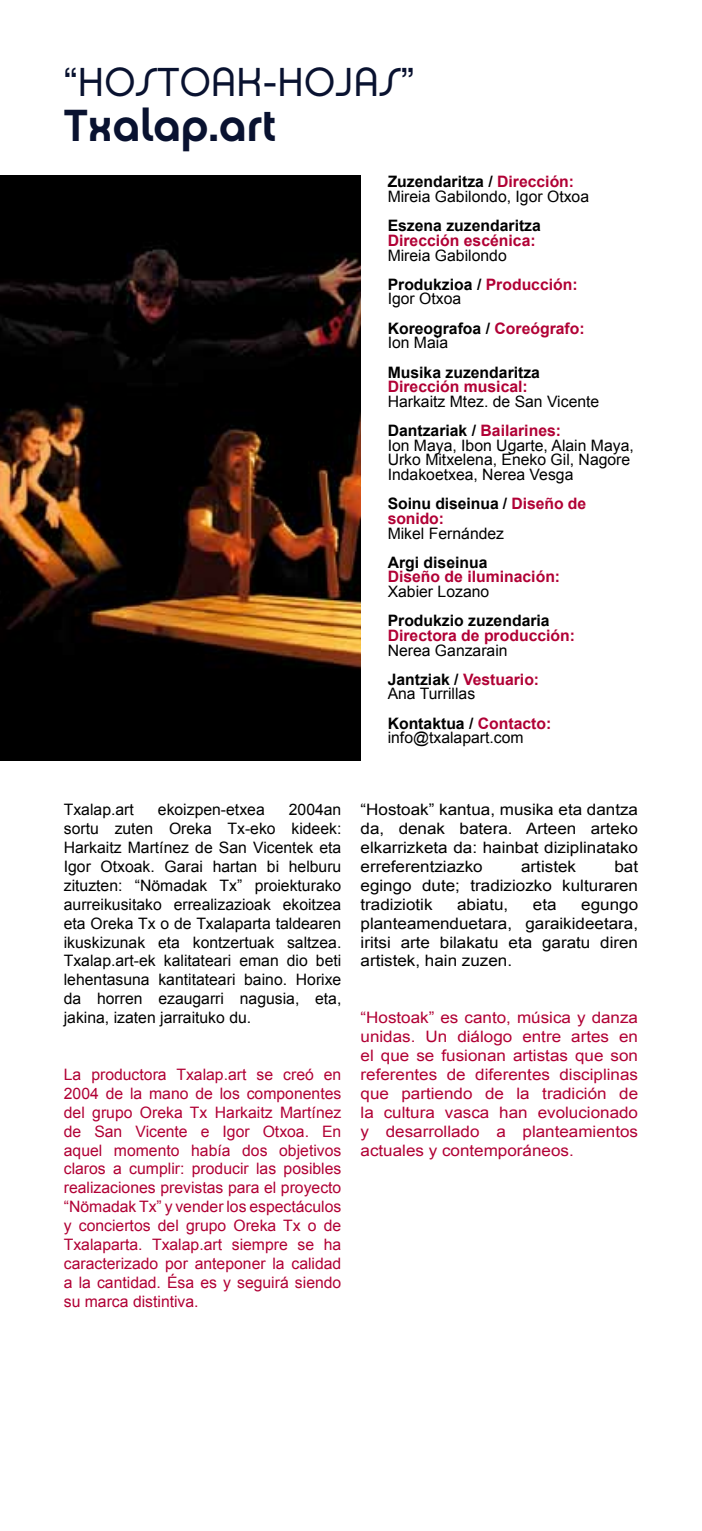
<style>
.page{position:relative;width:702px;height:1531px;background:#fff}
.page>*{position:absolute;margin:0;border:0;box-sizing:border-box;transform-origin:0 0}
.t1{font:45px "Chalet New York Nineteen Seventy";color:#091230}
.t2{font:40.5px "Chalet London Nineteen Seventy";color:#091230}
.t3{font:15.75px/18.9px "Arial";color:#000}
.t4{font:15.75px/18.9px "Arial";color:#b10035;text-align:justify}
.t5{font:15.75px/18.9px "Arial";color:#000;text-align:justify;scale:1.08 1}
.t6{font:15.75px/18.9px "Arial";color:#b10035;text-align:justify;scale:1.08 1}
.t7{font:700 15.75px/14.6px "Arial";color:#b10035}
.t8{font:700 15.75px/29.2px "Arial";color:#000}
.s1{font-weight:700}
.s2{font-weight:700;color:#b10035}
.s3{font-weight:400}
.s4{color:#b10035}
.s5{color:#000}
</style>
<div class="page">
<img style="left:0;top:176px;width:360px;height:584px">
<h2 class="t2" style="left:64px;top:57px;width:352px">“HOSTOAK-HOJAS”</h2>
<h1 class="t1" style="left:64px;top:98px;width:214px">Txalap.art</h1>
<p class="t3" style="left:387px;top:175px;width:203px;line-height:14.6px"><span class="s1">Zuzendaritza /</span> <span class="s2">Dirección:<br></span>Mireia Gabilondo, Igor Otxoa</p>
<p class="t8" style="left:387px;top:212px;width:155px">Eszena zuzendaritza</p>
<p class="t7" style="left:387px;top:234px;width:149px">Dirección escénica:</p>
<p class="t3" style="left:387px;top:241px;width:191px;line-height:29.2px">Mireia Gabilondo<br><span class="s1">Produkzioa /</span> <span class="s2">Producción:</span></p>
<p class="t8" style="left:387px;top:285px;width:198px"><span class="s3">Igor Otxoa<br></span>Koreografoa / <span class="s4">Coreógrafo:</span></p>
<p class="t3" style="left:387px;top:333px;width:62px">Ion Maia</p>
<p class="t8" style="left:387px;top:358px;width:154px">Musika zuzendaritza</p>
<p class="t7" style="left:387px;top:380px;width:142px">Dirección musical:</p>
<p class="t3" style="left:387px;top:387px;width:213px;line-height:29.2px">Harkaitz Mtez. de San Vicente<br><span class="s1">Dantzariak /</span> <span class="s2">Bailarines:</span></p>
<p class="t3" style="left:387px;top:438px;width:247px;line-height:14.6px">Ion Maya, Ibon Ugarte, Alain Maya,<br>Urko Mitxelena, Eneko Gil, Nagore<br>Indakoetxea, Nerea Vesga</p>
<p class="t7" style="left:387px;top:497px;width:200px"><span class="s5">Soinu diseinua /</span> Diseño de sonido:</p>
<p class="t3" style="left:387px;top:524px;width:118px">Mikel Fernández</p>
<p class="t8" style="left:387px;top:548px;width:101px">Argi diseinua</p>
<p class="t7" style="left:387px;top:570px;width:174px">Diseño de iluminación:</p>
<p class="t3" style="left:387px;top:582px;width:103px">Xabier Lozano</p>
<p class="t8" style="left:387px;top:607px;width:163px">Produkzio zuzendaria</p>
<p class="t7" style="left:387px;top:629px;width:189px">Directora de producción:</p>
<p class="t3" style="left:387px;top:635px;width:153px;line-height:29.2px">Nerea Ganzarain<br><span class="s1">Jantziak /</span> <span class="s2">Vestuario:</span></p>
<p class="t3" style="left:387px;top:679px;width:165px;line-height:29.2px">Ana Turrillas<br><span class="s1">Kontaktua /</span> <span class="s2">Contacto:</span></p>
<p class="t3" style="left:387px;top:728px;width:137px">info@txalapart.com</p>
<p class="t3" style="left:64px;top:800px;width:279px;text-align:justify;text-indent:225px">2004an sortu zuten Oreka Tx-eko kideek:<br>Harkaitz Martínez de San Vicentek eta Igor Otxoak. Garai hartan bi helburu zituzten: “Nömadak Tx” proiekturako aurreikusitako errealizazioak ekoitzea eta Oreka Tx o de Txalaparta taldearen ikuskizunak eta kontzertuak saltzea.<br>Txalap.art-ek kalitateari eman dio beti lehentasuna kantitateari baino. Horixe da horren ezaugarri nagusia, eta, jakina, izaten jarraituko du.</p>
<p class="t3" style="left:64px;top:800px;width:72px">Txalap.art</p>
<p class="t3" style="left:158px;top:800px;width:108px">ekoizpen-etxea</p>
<p class="t4" style="left:64px;top:1065px;width:279px">La productora Txalap.art se creó en 2004 de la mano de los componentes del grupo Oreka Tx Harkaitz Martínez de San Vicente e Igor Otxoa. En aquel momento había dos objetivos claros a cumplir: producir las posibles realizaciones previstas para el proyecto “Nömadak Tx” y vender los espectáculos y conciertos del grupo Oreka Tx o de Txalaparta. Txalap.art siempre se ha caracterizado por anteponer la calidad a la cantidad. Ésa es y seguirá siendo su marca distintiva.</p>
<p class="t5" style="left:360px;top:800px;width:258px">“Hostoak” kantua, musika eta dantza da, denak batera. Arteen arteko elkarrizketa da: hainbat diziplinatako erreferentziazko</p>
<p class="t5" style="left:360px;top:857px;width:258px;text-indent:254px">bat egingo dute; tradiziozko kulturaren tradiziotik</p>
<p class="t5" style="left:521px;top:857px;width:52px">artistek</p>
<p class="t5" style="left:457px;top:895px;width:49px">abiatu,</p>
<p class="t5" style="left:533px;top:895px;width:23px">eta</p>
<p class="t5" style="left:360px;top:895px;width:258px;text-indent:221px">egungo planteamenduetara, garaikideetara, iritsi arte bilakatu eta garatu diren artistek, hain zuzen.</p>
<p class="t6" style="left:360px;top:1008px;width:258px">“Hostoak” es canto, música y danza unidas. Un diálogo entre artes en el que se fusionan artistas que son referentes de diferentes disciplinas que partiendo de la tradición de la cultura vasca han evolucionado y desarrollado a planteamientos actuales y contemporáneos.</p>
</div>
